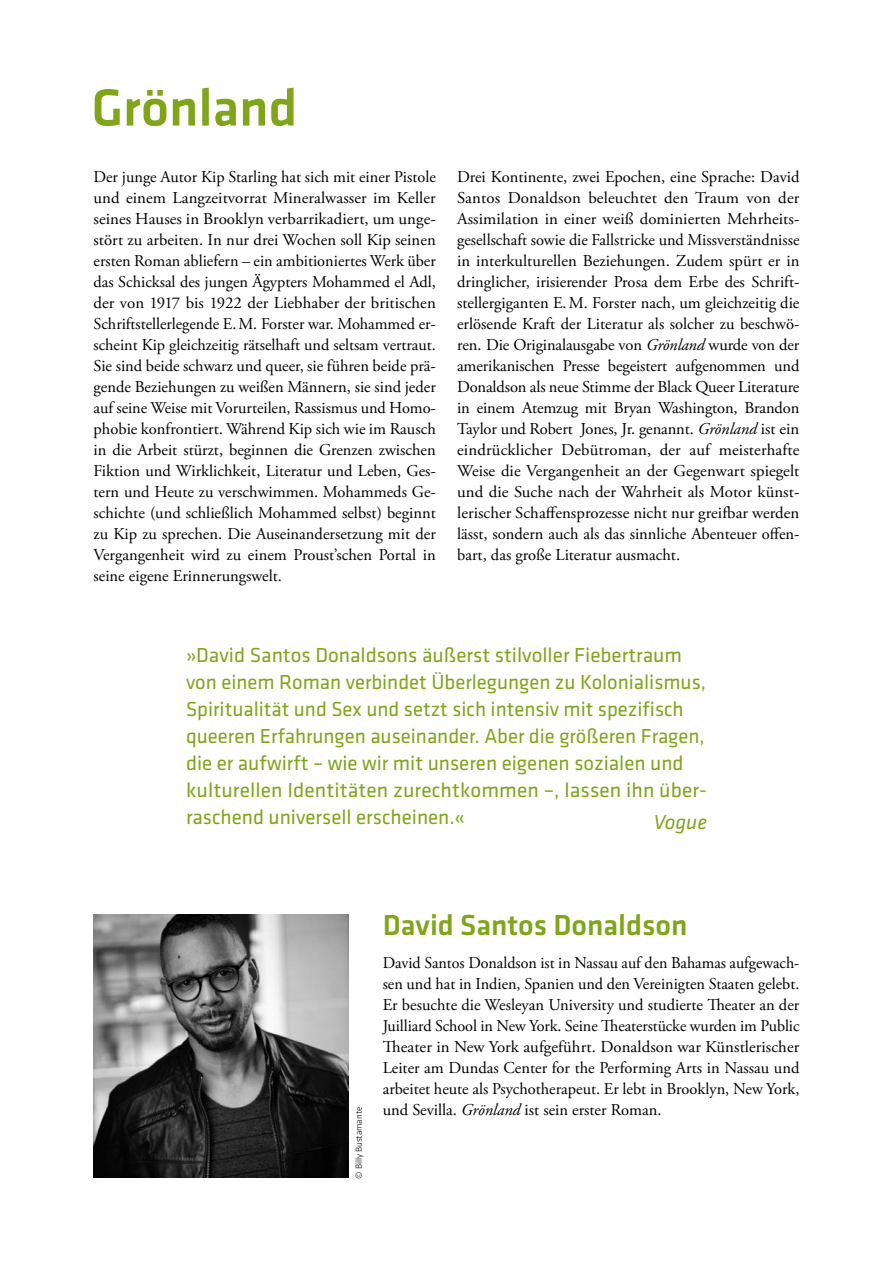
<style>
.page{position:relative;width:893px;height:1263px;background:#fff}
.page>*{position:absolute;margin:0;border:0;box-sizing:border-box;transform-origin:0 0}
.t1{font:500 54px "Klavika";color:#80a51b}
.t2{font:500 30px "Klavika";color:#80a51b}
.t3{font:21px/27px "Klavika";color:#80a51b}
.t4{font:italic 21px "Klavika";color:#80a51b}
.t5{font:16.5px/21px "Adobe Garamond Pro";color:#000;text-align:justify}
.t6{font:300 9px "Klavika";color:#000}
.s1{font-style:italic}
</style>
<div class="page">
<img style="left:94px;top:914px;width:255px;height:264px">
<h1 class="t1" style="left:91px;top:78px;width:207px">Grönland</h1>
<p class="t5" style="left:94px;top:167px;width:344px">Der junge Autor Kip Starling hat sich mit einer Pistole und einem Langzeitvorrat Mineralwasser im Keller seines Hauses in Brooklyn verbarrikadiert, um unge&shy;stört zu arbeiten. In nur drei Wochen soll Kip seinen ersten Roman abliefern – ein ambitioniertes Werk über das Schicksal des jungen Ägypters Mohammed el Adl, der von 1917 bis 1922 der Liebhaber der britischen Schriftstellerlegende E.M. Forster war. Mohammed er&shy;scheint Kip gleichzeitig rätselhaft und seltsam vertraut.<br>Sie sind beide schwarz und queer, sie führen beide prä&shy;gende Beziehungen zu weißen Männern, sie sind jeder auf seine Weise mit Vorurteilen, Rassismus und Homo&shy;phobie konfrontiert. Während Kip sich wie im Rausch in die Arbeit stürzt, beginnen die Grenzen zwischen Fiktion und Wirklichkeit, Literatur und Leben, Ges&shy;tern und Heute zu verschwimmen. Mohammeds Ge&shy;schichte (und schließlich Mohammed selbst) beginnt zu Kip zu sprechen. Die Auseinandersetzung mit der Vergangenheit wird zu einem Proust’schen Portal in seine eigene Erinnerungswelt.</p>
<p class="t5" style="left:457px;top:167px;width:344px">Drei Kontinente, zwei Epochen, eine Sprache: David Santos Donaldson beleuchtet den Traum von der Assimilation in einer weiß dominierten Mehrheits&shy;gesellschaft sowie die Fallstricke und Missverständnisse in interkulturellen Beziehungen. Zudem spürt er in dringlicher, irisierender Prosa dem Erbe des Schrift&shy;stellergiganten E.M. Forster nach, um gleichzeitig die erlösende Kraft der Literatur als solcher zu beschwö&shy;ren. Die Originalausgabe von <span class="s1">Grönland</span> wurde von der amerikanischen Presse begeistert aufgenommen und Donaldson als neue Stimme der Black Queer Literature in einem Atemzug mit Bryan Washington, Brandon Taylor und Robert Jones, Jr. genannt. <span class="s1">Grönland</span> ist ein eindrücklicher Debütroman, der auf meisterhafte Weise die Vergangenheit an der Gegenwart spiegelt und die Suche nach der Wahrheit als Motor künst&shy;lerischer Schaffensprozesse nicht nur greifbar werden lässt, sondern auch als das sinnliche Abenteuer offen&shy;bart, das große Literatur ausmacht.</p>
<p class="t3" style="left:186px;top:642px;width:522px">»David Santos Donaldsons äußerst stilvoller Fiebertraum von einem Roman verbindet Überlegungen zu Kolonialismus, Spiritualität und Sex und setzt sich intensiv mit spezifisch queeren Erfahrungen auseinander. Aber die größeren Fragen, die er aufwirft – wie wir mit unseren eigenen sozialen und kulturellen Identitäten zurechtkommen –, lassen ihn über&shy;raschend universell erscheinen.«</p>
<p class="t4" style="left:653px;top:810px;width:55px">Vogue</p>
<p class="t6" style="left:354px;top:1179px;width:73px;rotate:-90deg">© Billy Bustamante</p>
<h2 class="t2" style="left:383px;top:908px;width:306px">David Santos Donaldson</h2>
<p class="t5" style="left:383px;top:953px;width:418px">David Santos Donaldson ist in Nassau auf den Bahamas aufgewach&shy;sen und hat in Indien, Spanien und den Vereinigten Staaten gelebt.<br>Er besuchte die Wesleyan University und studierte Theater an der Juilliard School in New York. Seine Theaterstücke wurden im Public Theater in New York aufgeführt. Donaldson war Künstlerischer Leiter am Dundas Center for the Performing Arts in Nassau und arbeitet heute als Psychotherapeut. Er lebt in Brooklyn, New York, und Sevilla. <span class="s1">Grönland</span> ist sein erster Roman.</p>
</div>
